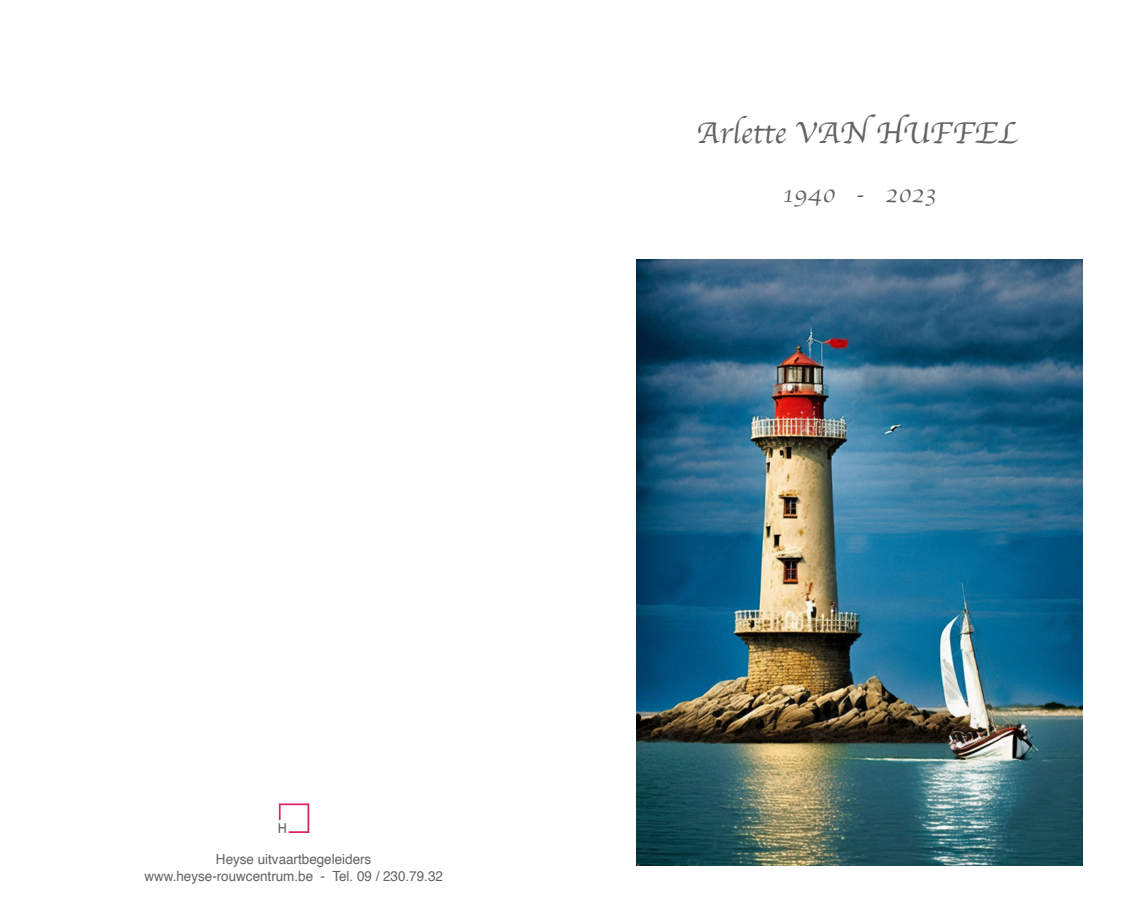
<style>
.page{position:relative;width:1141px;height:918px;background:#fff}
.page>*{position:absolute;margin:0;border:0;box-sizing:border-box;transform-origin:0 0}
.t1{font:31.5px "Apple Chancery";color:#636366}
.t2{font:24.5px "Apple Chancery";color:#636366}
.t3{font:15.75px "Calibri";color:#636366}
._1_Geg_tim_10{font:14px "Helvetica";color:#636366;scale:.96 1}
</style>
<div class="page">
<img style="left:636px;top:259px;width:447px;height:607px">
<hr style="left:279px;top:803px;width:29px;height:2px;background:#dc2568">
<hr style="left:307px;top:803px;width:2px;height:30px;background:#dc2568">
<hr style="left:289px;top:831px;width:20px;height:2px;background:#dc2568">
<svg style="left:279px;top:805px;width:2px;height:15px"></svg>
<p class="t3" style="left:278px;top:817px;width:11px">H</p>
<p class="_1_Geg_tim_10" style="left:216px;top:848px;width:163px">Heyse uitvaartbegeleiders</p>
<p class="_1_Geg_tim_10" style="left:144px;top:865px;width:313px">www.heyse-rouwcentrum.be - Tel. 09 / 230.79.32</p>
<p class="t1" style="left:697px;top:108px;width:323px">Arlette VAN HUFFEL</p>
<p class="t2" style="left:783px;top:175px;width:155px">1940 - 2023</p>
</div>
